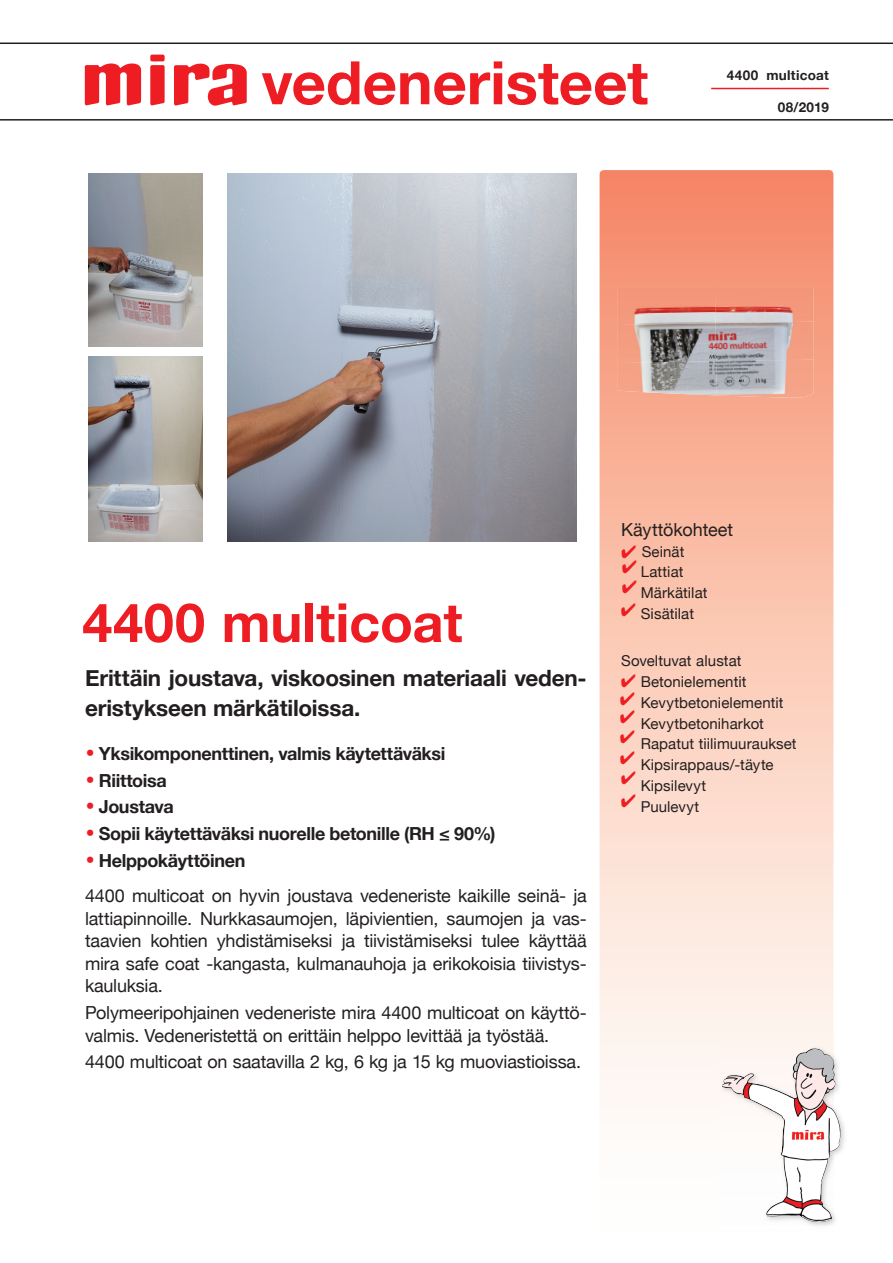
<style>
.page{position:relative;width:893px;height:1263px;background:#fff}
.page>*{position:absolute;margin:0;border:0;box-sizing:border-box;transform-origin:0 0}
.t1{font:700 60px "Helvetica Neue";color:#ee1d23}
.t2{font:700 54px "Helvetica Neue";color:#ee1d23}
.t3{font:700 22.5px/30px "Helvetica Neue";letter-spacing:-.01em;color:#231f20}
.t4{font:18px/22.5px "Helvetica Neue";letter-spacing:-.01em;color:#231f20}
.t5{font:700 18px "Helvetica Neue";letter-spacing:-.02em;color:#231f20}
.t6{font:15px/20.7px "Helvetica Neue";letter-spacing:.005em;color:#231f20}
.t7{font:700 13.5px "Helvetica Neue";letter-spacing:.02em;color:#231f20}
.s1{font-size:28.5px;color:#ee1d23}
.s2{font-weight:700;font-size:28.5px;color:#ee1d23}
.s3{font-weight:700}
.s4{color:#ee1d23}
</style>
<div class="page">
<svg style="left:600px;top:170px;width:233px;height:922px"></svg>
<hr style="left:0;top:119px;width:893px;height:2px;background:#231f20">
<img style="left:720px;top:1046px;width:125px;height:180px">
<img style="left:722px;top:1048px;width:92px;height:162px">
<svg style="left:150px;top:65px;width:15px;height:40px"></svg>
<div style="left:150px;top:55px;width:15px;height:6px;background:#ee1d23;border-radius:2px"></div>
<svg style="left:85px;top:63px;width:57px;height:42px"></svg>
<svg style="left:174px;top:63px;width:73px;height:43px"></svg>
<hr style="left:0;top:43px;width:893px;height:1px;background:#231f20">
<hr style="left:711px;top:88px;width:118px;height:1px;background:#ee1d23">
<img style="left:618px;top:287px;width:97px;height:36px">
<img style="left:715px;top:287px;width:99px;height:34px">
<img style="left:618px;top:323px;width:97px;height:38px">
<img style="left:715px;top:321px;width:99px;height:77px">
<img style="left:618px;top:361px;width:99px;height:34px">
<img style="left:89px;top:356px;width:114px;height:185px">
<img style="left:89px;top:173px;width:114px;height:174px">
<img style="left:228px;top:174px;width:349px;height:367px">
<svg style="left:622px;top:560px;width:14px;height:34px"></svg>
<svg style="left:620px;top:751px;width:14px;height:13px"></svg>
<svg style="left:620px;top:730px;width:14px;height:13px"></svg>
<svg style="left:621px;top:771px;width:14px;height:36px"></svg>
<svg style="left:620px;top:674px;width:15px;height:49px"></svg>
<svg style="left:621px;top:603px;width:14px;height:13px"></svg>
<h1 class="t1" style="left:261px;top:36px;width:388px">vedeneristeet</h1>
<p class="t7" style="left:727px;top:64px;width:104px">4400 multicoat</p>
<p class="t7" style="left:778px;top:97px;width:52px">08/2019</p>
<h2 class="t2" style="left:82px;top:580px;width:382px">4400 multicoat</h2>
<p class="t3" style="left:85px;top:664px;width:503px">Erittäin joustava, viskoosinen materiaali veden&shy;eristykseen märkätiloissa.</p>
<p class="t5" style="left:85px;top:739px;width:362px"><span class="s1">•</span> Yksikomponenttinen, valmis käytettäväksi</p>
<p class="t5" style="left:85px;top:766px;width:83px"><span class="s1">•</span> Riittoisa</p>
<p class="t5" style="left:85px;top:793px;width:90px"><span class="s1">•</span> Joustava</p>
<p class="t5" style="left:85px;top:820px;width:412px"><span class="s1">•</span> Sopii käytettäväksi nuorelle betonille (RH ≤ 90%)</p>
<p class="t4" style="left:85px;top:844px;width:503px;line-height:35.2px"><span class="s2">•</span> <span class="s3">Helppokäyttöinen<br></span>4400 multicoat on hyvin joustava vedeneriste kaikille seinä- ja</p>
<p class="t4" style="left:85px;top:908px;width:503px;text-align:justify">lattiapinnoille. Nurkkasaumojen, läpivientien, saumojen ja vas&shy;taavien kohtien yhdistämiseksi ja tiivistämiseksi tulee käyttää mira safe coat -kangasta, kulmanauhoja ja erikokoisia tiivistys&shy;kauluksia.</p>
<p class="t4" style="left:85px;top:1002px;width:503px">Polymeeripohjainen vedeneriste mira 4400 multicoat on käyttö&shy;valmis. Vedeneristettä on erittäin helppo levittää ja työstää.</p>
<p class="t4" style="left:85px;top:1052px;width:498px">4400 multicoat on saatavilla 2 kg, 6 kg ja 15 kg muoviastioissa.</p>
<p class="t4" style="left:621px;top:519px;width:113px">Käyttökohteet</p>
<p class="t6" style="left:641px;top:542px;width:68px;text-indent:-20px"><span class="s4">✔</span> Seinät<br>Lattiat<br>Märkätilat<br>Sisätilat</p>
<p class="t6" style="left:641px;top:652px;width:157px;text-indent:-19px">Soveltuvat alustat<br>Betonielementit<br>Kevytbetonielementit<br>Kevytbetoniharkot<br>Rapatut tiilimuuraukset<br>Kipsirappaus/-täyte<br>Kipsilevyt<br>Puulevyt</p>
</div>
